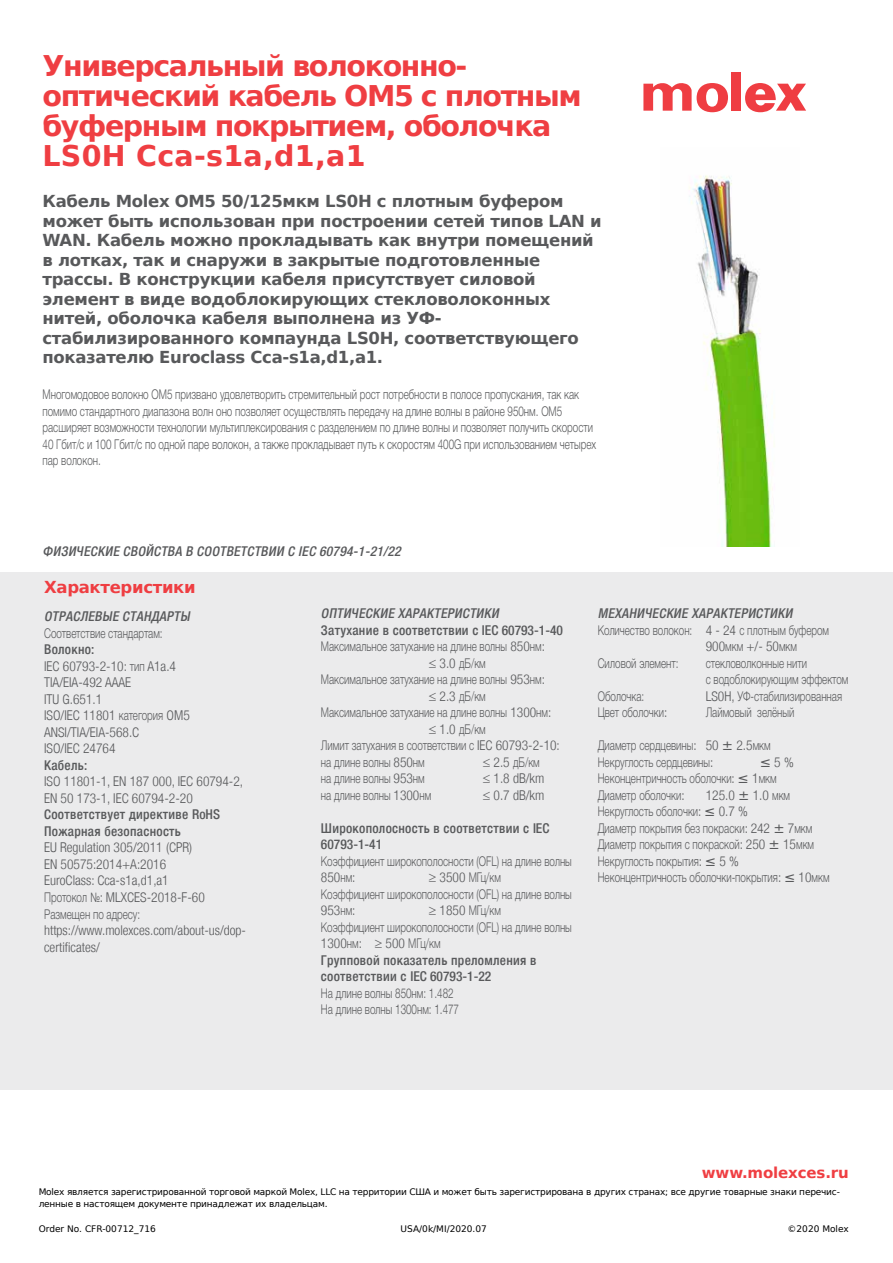
<style>
.page{position:relative;width:893px;height:1263px;background:#fff}
.page>*{position:absolute;margin:0;border:0;box-sizing:border-box;transform-origin:0 0}
.t1{font:700 28.5px/30px "DejaVu Sans";letter-spacing:-.05em;color:#ef3e42}
.t2{font:700 28.5px "Bitstream Vera Sans";letter-spacing:.01em;color:#ef3e42}
.t3{font:700 16.5px/19.5px "DejaVu Sans";letter-spacing:-.02em;color:#58595b}
.t4{font:700 16.5px "Bitstream Vera Sans";letter-spacing:-.02em;color:#58595b}
.t5{font:700 16.5px "DejaVu Sans";letter-spacing:-.02em;color:#ef3e42}
.t6{font:700 15px "Bitstream Vera Sans";letter-spacing:-.01em;color:#ef3e42}
.t7{font:300 13.5px/16.5px "Helvetica Neue Cyr";color:#58595b;scale:.73 1}
.t8{font:300 condensed 13.5px/16.5px "Helvetica Neue LT";color:#58595b}
.t9{font:italic 500 condensed 13.5px/16.5px "Helvetica Neue LTCYR";color:#58595b}
.t10{font:500 condensed 13.5px/16.5px "Helvetica Neue LTCYR";letter-spacing:.02em;color:#58595b}
.t11{font:500 condensed 13.5px "Helvetica Neue LT";color:#58595b}
.t12{font:9px/12px "DejaVu Sans";letter-spacing:-.025em;color:#000}
.t13{font:9px "Bitstream Vera Sans";color:#000}
.s1{font-family:"Bitstream Vera Sans"}
.s2{font-family:"DejaVu Sans"}
.s3{font-family:"Helvetica Neue LT Std"}
.s4{font-family:"Helvetica Neue LT"}
.s5{font-family:"Helvetica Neue Cyr";font-stretch:normal}
.s6{font-style:normal}
.s7{font-family:"Helvetica Neue LT";font-style:normal}
.s8{font-family:"Helvetica Neue LT";font-stretch:condensed}
.s9{font-family:"Bitstream Vera Sans";font-weight:400}
.s10{font-family:"Bitstream Vera Sans";font-weight:400;font-stretch:normal}
</style>
<div class="page">
<div style="left:731px;top:72px;width:10px;height:39px;background:#ef3d42"></div>
<svg style="left:643px;top:83px;width:85px;height:29px"></svg>
<svg style="left:745px;top:83px;width:61px;height:29px"></svg>
<div style="left:0;top:572px;width:893px;height:518px;background:#ebebec"></div>
<img style="left:689px;top:175px;width:86px;height:372px">
<h1 class="t1" style="left:43px;top:50px;width:541px">Универсальный волоконно&shy;оптический кабель OM5 с плотным буферным покрытием, оболочка</h1>
<h1 class="t2" style="left:43px;top:139px;width:325px">LS0H Cca-s1a,d1,a1</h1>
<p class="t3" style="left:43px;top:191px;width:561px">Кабель <span class="s1">Molex OM5 50/125</span>мкм LS0H с плотным буфером может быть использован при построении сетей типов <span class="s1">LAN</span> и <span class="s1">WAN.</span> Кабель можно прокладывать как внутри помещений в лотках, так и снаружи в закрытые подготовленные трассы. В конструкции кабеля присутствует силовой элемент в виде водоблокирующих стекловолоконных нитей, оболочка кабеля выполнена из УФ&shy;стабилизированного компаунда LS0H, соответствующего</p>
<p class="t4" style="left:43px;top:348px;width:342px"><span class="s2">показателю</span> Euroclass Cca-s1a,d1,a1.</p>
<p class="t7" style="left:43px;top:386px;width:760px">Многомодовое волокно OM5 призвано удовлетворить стремительный рост потребности в полосе пропускания, так как помимо стандартного диапазона волн оно позволяет осуществлять передачу на длине волны в районе 950нм. OM5 расширяет возможности технологии мультиплексирования с разделением по длине волны и позволяет получить скорости 40 Гбит/с и 100 Гбит/с по одной паре волокон, а также прокладывает путь к скоростям 400G при использованием четырех пар волокон.</p>
<p class="t9" style="left:43px;top:544px;width:360px">ФИЗИЧЕСКИЕ СВОЙСТВА В СООТВЕТСТВИИ С <span class="s3">IEC 60 794 - 1 - 2 1 /22</span></p>
<p class="t5" style="left:44px;top:574px;width:153px">Характеристики</p>
<p class="t9" style="left:44px;top:609px;width:150px">ОТРАСЛЕВЫЕ СТАНДАРТЫ</p>
<p class="t7" style="left:44px;top:625px;width:164px">Соответствие стандартам:</p>
<p class="t10" style="left:44px;top:642px;width:52px">Волокно<span class="s4">:</span></p>
<p class="t8" style="left:44px;top:658px;width:147px">IEC 60793-2-10: <span class="s5">тип</span> A1a.4<br>TIA/EIA-492 AAAE<br>ITU G.651.1<br>ISO/IEC 11801 <span class="s5">категория</span> OM5<br>ANSI/TIA/EIA-568.C<br>ISO/IEC 24764</p>
<p class="t10" style="left:44px;top:757px;width:45px">Кабель<span class="s4">:</span></p>
<p class="t8" style="left:44px;top:773px;width:200px">ISO 11801-1, EN 187 000, IEC 60794-2,<br>EN 50 173-1, IEC 60794-2-20</p>
<p class="t10" style="left:44px;top:807px;width:177px">Соответствует директиве <span class="s4">RoHS<br></span>Пожарная безопасность</p>
<p class="t8" style="left:44px;top:839px;width:162px">EU Regulation 305/2011 (CPR)<br>EN 50575:2014+A:2016<br>EuroClass: Cca-s1a,d1,a1<br><span class="s5">Протокол №</span>: MLXCES-2018-F-60</p>
<p class="t7" style="left:44px;top:906px;width:133px">Размещен по адресу:</p>
<p class="t8" style="left:44px;top:922px;width:203px">https://www.molexces.com/about-us/dop&shy;certificates/</p>
<p class="t9" style="left:321px;top:605px;width:244px">ОПТИЧЕСКИЕ ХАРАКТЕРИСТИКИ<br><span class="s6">Затухание в соответствии с</span> <span class="s7">IEC 60793-1-40</span></p>
<p class="t7" style="left:321px;top:638px;width:308px">Максимальное затухание на длине волны <span class="s8">850</span>нм<span class="s8">:</span></p>
<p class="t7" style="left:429px;top:655px;width:79px">≤ <span class="s8">3.0</span> дБ/км</p>
<p class="t7" style="left:321px;top:671px;width:308px">Максимальное затухание на длине волны <span class="s8">953</span>нм<span class="s8">:</span></p>
<p class="t7" style="left:429px;top:688px;width:79px">≤ <span class="s8">2.3</span> дБ/км</p>
<p class="t7" style="left:321px;top:704px;width:317px">Максимальное затухание на длине волны <span class="s8">1300</span>нм<span class="s8">:</span></p>
<p class="t7" style="left:429px;top:721px;width:79px">≤ <span class="s8">1.0</span> дБ/км</p>
<p class="t7" style="left:321px;top:737px;width:329px">Лимит затухания в соответствии с <span class="s8">IEC 60793-2-10:</span></p>
<p class="t7" style="left:321px;top:754px;width:144px">на длине волны <span class="s8">850</span>нм</p>
<p class="t7" style="left:483px;top:754px;width:79px">≤ <span class="s8">2.5</span> дБ/км</p>
<p class="t7" style="left:321px;top:770px;width:144px">на длине волны <span class="s8">953</span>нм</p>
<p class="t8" style="left:483px;top:770px;width:63px">≤ 1.8 dB/km</p>
<p class="t7" style="left:321px;top:787px;width:153px">на длине волны <span class="s8">1300</span>нм</p>
<p class="t8" style="left:483px;top:787px;width:63px">≤ 0.7 dB/km</p>
<p class="t10" style="left:321px;top:820px;width:230px">Широкополосность в соответствии с <span class="s4">IEC</span></p>
<p class="t11" style="left:321px;top:836px;width:63px">60793-1-41</p>
<p class="t7" style="left:321px;top:853px;width:345px">Коэффициент широкополосности (OFL) на длине волны</p>
<p class="t8" style="left:321px;top:869px;width:36px">850<span class="s5">нм</span>:</p>
<p class="t7" style="left:321px;top:869px;width:345px;text-indent:108px">≥ <span class="s8">3500</span> МГц/км<br>Коэффициент широкополосности (OFL) на длине волны</p>
<p class="t8" style="left:321px;top:902px;width:36px">953<span class="s5">нм</span>:</p>
<p class="t7" style="left:321px;top:902px;width:345px;text-indent:108px">≥ <span class="s8">1850</span> МГц/км<br>Коэффициент широкополосности (OFL) на длине волны</p>
<p class="t8" style="left:321px;top:935px;width:121px">1300<span class="s5">нм</span>: ≥ 500 <span class="s5">МГц/км</span></p>
<p class="t10" style="left:321px;top:952px;width:217px">Групповой показатель преломления в соответствии с <span class="s4">IEC 60793-1-22</span></p>
<p class="t7" style="left:321px;top:985px;width:191px">На длине волны 850нм: 1.482<br>На длине волны 1300нм: 1.477</p>
<p class="t9" style="left:598px;top:605px;width:199px">МЕХАНИЧЕСКИЕ ХАРАКТЕРИСТИКИ</p>
<p class="t7" style="left:598px;top:622px;width:319px">Количество волокон: <span class="s8">4 - 24</span> с плотным буфером</p>
<p class="t8" style="left:706px;top:638px;width:93px">900<span class="s5">мкм</span> +/- 50<span class="s5">мкм</span></p>
<p class="t7" style="left:598px;top:655px;width:112px">Силовой элемент:</p>
<p class="t7" style="left:706px;top:655px;width:197px">стекловолконные нити<br>с водоблокирующим эффектом</p>
<p class="t7" style="left:598px;top:688px;width:65px">Оболочка:</p>
<p class="t7" style="left:706px;top:688px;width:188px"><span class="s8">LS0H,</span> УФ-стабилизированная</p>
<p class="t7" style="left:598px;top:704px;width:97px">Цвет оболочки<span class="s8">:</span></p>
<p class="t7" style="left:706px;top:704px;width:123px">Лаймовый зелёный</p>
<p class="t7" style="left:598px;top:737px;width:239px">Диаметр сердцевины<span class="s8">: 50</span> <span class="s9">±</span> <span class="s8">2.5</span>мкм<br>Некруглость сердцевины<span class="s8">:</span></p>
<p class="t8" style="left:760px;top:754px;width:36px"><span class="s10">≤</span> 5 %</p>
<p class="t7" style="left:598px;top:770px;width:247px">Неконцентричность оболочки<span class="s8">:</span> <span class="s9">≤</span> <span class="s8">1</span>мкм<br>Диаметр оболочки<span class="s8">:</span></p>
<p class="t8" style="left:706px;top:787px;width:86px">125.0 <span class="s10">±</span> 1.0 <span class="s5">мкм</span></p>
<p class="t7" style="left:598px;top:803px;width:319px">Некруглость оболочки<span class="s8">:</span> <span class="s9">≤</span> <span class="s8">0.7 %<br></span>Диаметр покрытия без покраски<span class="s8">: 242</span> <span class="s9">±</span> <span class="s8">7</span>мкм Диаметр покрытия с покраской<span class="s8">: 250</span> <span class="s9">±</span> <span class="s8">15</span>мкм Некруглость покрытия<span class="s8">:</span> <span class="s9">≤</span> <span class="s8">5 % </span>Неконцентричность оболочки-покрытия<span class="s8">:</span> <span class="s9">≤</span> <span class="s8">10</span>мкм</p>
<p class="t6" style="left:702px;top:1164px;width:148px">www.molexces.ru</p>
<p class="t12" style="left:39px;top:1185px;width:803px">Molex является зарегистрированной торговой маркой Molex, LLC на территории США и может быть зарегистрирована в других странах; все другие товарные знаки перечис&shy;ленные в настоящем документе принадлежат их владельцам.</p>
<p class="t13" style="left:39px;top:1223px;width:119px">Order No. CFR-00712_716</p>
<p class="t13" style="left:401px;top:1223px;width:88px">USA/0k/MI/2020.07</p>
<p class="t13" style="left:788px;top:1223px;width:63px">©2020 Molex</p>
</div>
